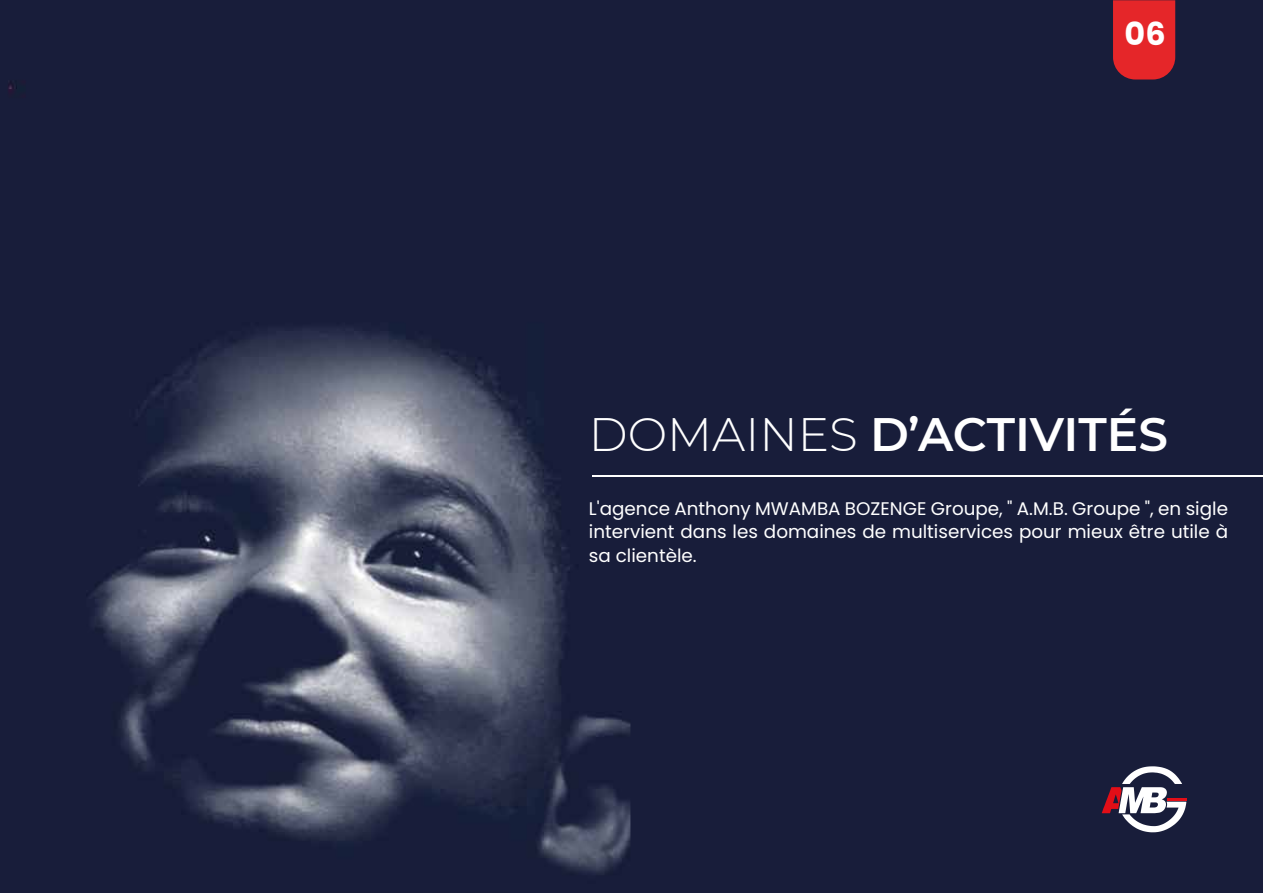
<style>
.page{position:relative;width:1263px;height:893px;background:#fff}
.page>*{position:absolute;margin:0;border:0;box-sizing:border-box;transform-origin:0 0}
.t1{font:600 46.8px "Montserrat";letter-spacing:-.005em;color:#fff}
.t2{font:700 31.65px "Poppins";color:#fff}
.t3{font:18.3px/23.4px "Poppins";color:#fff;text-align:justify}
.s1{font-weight:300}
</style>
<div class="page">
<img style="left:0;top:0;width:1263px;height:893px">
<hr style="left:592px;top:476px;width:671px;height:1px;background:#fff">
<svg style="left:1113px;top:0;width:62px;height:80px;background:#da2529"></svg>
<svg style="left:1102px;top:766px;width:84px;height:66px"></svg>
<hr style="left:1167px;top:797px;width:19px;height:3px;background:#e20e17">
<h2 class="t2" style="left:1125px;top:16px;width:43px">06</h2>
<h1 class="t1" style="left:589px;top:401px;width:580px"><span class="s1">DOMAINES</span> D’ACTIVITÉS</h1>
<p class="t3" style="left:589px;top:497px;width:641px">L'agence Anthony MWAMBA BOZENGE Groupe, " A.M.B. Groupe ", en sigle intervient dans les domaines de multiservices pour mieux être utile à sa clientèle.</p>
</div>
